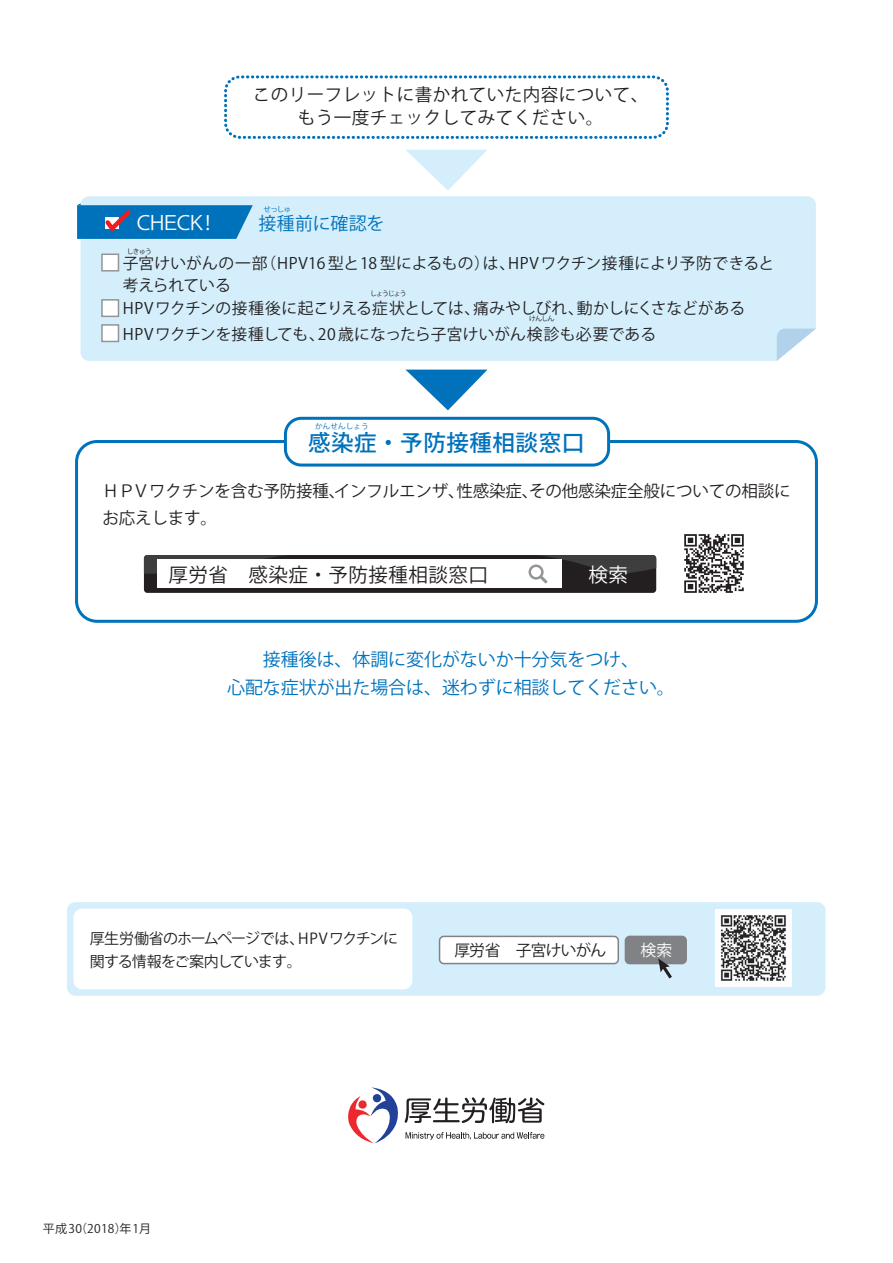
<style>
.page{position:relative;width:893px;height:1263px;background:#fff}
.page>*{position:absolute;margin:0;border:0;box-sizing:border-box;transform-origin:0 0}
.t1{font:500 22.5px "Koz Go Pr 6 N";letter-spacing:.025em;color:#0072bc}
.t2{font:19.5px "Koz Go Pr 6 N";letter-spacing:.025em;color:#231f20}
.t3{font:19.5px "Koz Go Pr 6 N";letter-spacing:-.32em;color:#fff}
.t4{font:18px/27px "Koz Go Pr 6 N";letter-spacing:-.005em;color:#0072bc;text-align:center}
.t5{font:17.55px/23px "Koz Go Pr 6 N";letter-spacing:.025em;color:#231f20;text-align:center}
.t6{font:16.5px/27px "Koz Go Pr 6 N";letter-spacing:-.01em;color:#231f20}
.t7{font:15.75px/22.6px "Koz Go Pr 6 N";color:#231f20}
.t8{font:15.75px "Koz Go Pr 6 N";letter-spacing:-.055em;color:#231f20}
.t9{font:15.75px "Koz Go Pr 6 N";color:#fff}
.t10{font:15px/22.5px "Koz Go Pr 6 N";letter-spacing:-.055em;color:#231f20}
.t11{font:12px "Koz Go Pr 6 N";letter-spacing:.025em;color:#231f20}
.t12{font:7.5px "Koz Go Pr 6 N";letter-spacing:.025em;color:#0072bc}
.t13{font:6.75px "Koz Go Pr 6 N";letter-spacing:-.095em;color:#231f20}
</style>
<div class="page">
<svg style="left:348px;top:1087px;width:50px;height:56px"></svg>
<svg style="left:405px;top:1097px;width:139px;height:26px"></svg>
<svg style="left:406px;top:1132px;width:138px;height:7px"></svg>
<div style="left:67px;top:902px;width:758px;height:94px;background:#d4effb;border-radius:9px"></div>
<div style="left:73px;top:908px;width:339px;height:81px;background:#fff;border-radius:9px"></div>
<div style="left:440px;top:936px;width:178px;height:27px;background:#fff;border-radius:4px"></div>
<div style="left:439px;top:936px;width:180px;height:28px;border:2px solid #808285;border-radius:4px"></div>
<div style="left:625px;top:936px;width:61px;height:27px;background:#808285;border-radius:4px"></div>
<div style="left:625px;top:936px;width:62px;height:28px;border:2px solid #808285;border-radius:4px"></div>
<img style="left:715px;top:910px;width:77px;height:76px">
<svg style="left:658px;top:958px;width:14px;height:20px"></svg>
<div style="left:81px;top:196px;width:735px;height:165px;background:#d4effb"></div>
<svg style="left:777px;top:329px;width:39px;height:32px"></svg>
<div style="left:102px;top:254px;width:16px;height:17px;background:#fff"></div>
<div style="left:101px;top:253px;width:18px;height:19px;border:2px solid #939598"></div>
<div style="left:102px;top:300px;width:16px;height:16px;background:#fff"></div>
<div style="left:101px;top:299px;width:18px;height:18px;border:2px solid #939598"></div>
<div style="left:102px;top:325px;width:16px;height:16px;background:#fff"></div>
<div style="left:101px;top:324px;width:18px;height:18px;border:2px solid #939598"></div>
<svg style="left:77px;top:201px;width:176px;height:38px;background:#2985c3"></svg>
<svg style="left:406px;top:370px;width:81px;height:40px"></svg>
<svg style="left:406px;top:150px;width:81px;height:40px"></svg>
<div style="left:224px;top:75px;width:445px;height:64px;border:3px dashed #0072bc;border-radius:14px"></div>
<div style="left:75px;top:440px;width:743px;height:183px;border:3px solid #0072bc;border-radius:20px"></div>
<div style="left:285px;top:418px;width:324px;height:47px;background:#fff;border-radius:16px"></div>
<div style="left:284px;top:417px;width:326px;height:50px;border:3px solid #0072bc;border-radius:16px"></div>
<div style="left:144px;top:555px;width:512px;height:38px;background:#231f20;border-radius:3px"></div>
<svg style="left:144px;top:555px;width:143px;height:19px"></svg>
<div style="left:157px;top:560px;width:405px;height:28px;background:#fff"></div>
<svg style="left:528px;top:555px;width:128px;height:28px"></svg>
<img style="left:684px;top:534px;width:60px;height:59px">
<p class="t5" style="left:253px;top:83px;width:397px">このリーフレットに書かれていた内容について、もう一度チェックしてみてください。</p>
<p class="t12" style="left:263px;top:205px;width:29px">せっしゅ</p>
<p class="t3" style="left:134px;top:211px;width:85px">ＣＨＥＣＫ！</p>
<p class="t4" style="left:258px;top:210px;width:128px">接種前に確認を</p>
<p class="t13" style="left:127px;top:248px;width:26px">しきゅう</p>
<p class="t7" style="left:123px;top:252px;width:653px">子宮けいがんの一部（HPV16型と18 型によるもの）は、HPVワクチン接種により予防できると考えられている<br>HPVワクチンの接種後に起こりえる症状としては、痛みやしびれ、動かしにくさなどがある</p>
<p class="t7" style="left:123px;top:323px;width:535px">HPVワクチンを接種しても、20歳になったら子宮けいがん検診も必要である</p>
<p class="t13" style="left:370px;top:290px;width:38px">しょうじょう</p>
<p class="t13" style="left:529px;top:315px;width:27px">けんしん</p>
<p class="t12" style="left:315px;top:422px;width:55px">かんせんしょう</p>
<h1 class="t1" style="left:308px;top:430px;width:278px">感染症・予防接種相談窓口</h1>
<p class="t6" style="left:102px;top:477px;width:690px">ＨＰＶワクチンを含む予防接種、インフルエンザ、性感染症、その他感染症全般についての相談にお応えします。</p>
<p class="t2" style="left:169px;top:564px;width:321px">厚労省　感染症・予防接種相談窓口</p>
<p class="t3" style="left:588px;top:564px;width:41px">検索</p>
<p class="t4" style="left:227px;top:647px;width:449px">接種後は、体調に変化がないか十分気をつけ、<br>心配な症状が出た場合は、迷わずに相談してください。</p>
<p class="t10" style="left:90px;top:928px;width:310px">厚生労働省のホームページでは、HPVワクチンに関する情報をご案内しています。</p>
<p class="t8" style="left:454px;top:941px;width:153px">厚労省　子宮けいがん</p>
<p class="t9" style="left:640px;top:941px;width:33px">検索</p>
<p class="t11" style="left:43px;top:1221px;width:110px">平成3（2018）年1月</p>
<p class="t11" style="left:75px;top:1221px;width:8px">0</p>
</div>
